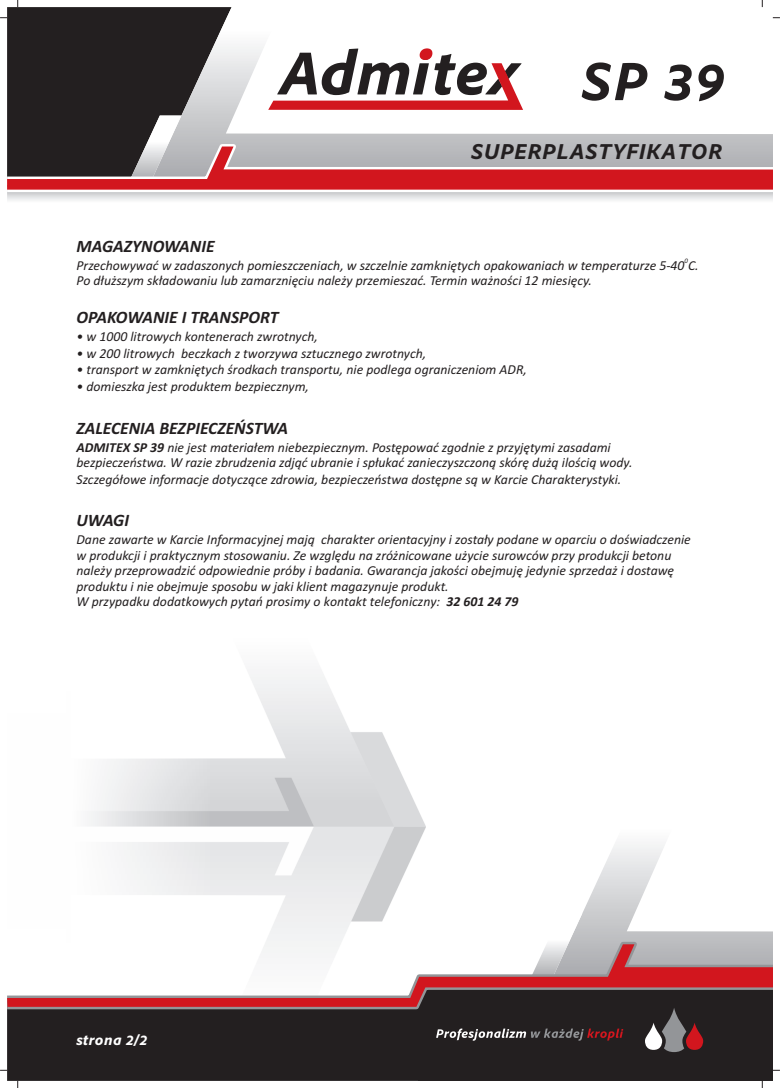
<style>
.page{position:relative;width:780px;height:1088px;background:#fff}
.page>*{position:absolute;margin:0;border:0;box-sizing:border-box;transform-origin:0 0}
.t1{font:56.5px "Clean Pro Bold It 05 pt";color:#231f20}
.t2{font:22.62px "Clean Pro Bold It 05 pt";color:#231f20}
.t3{font:italic 700 17.5px "Calibri";color:#231f20}
.t4{font:15px "Clean Pro Bold It 05 pt";color:#fff}
.t5{font:italic 13.75px/15.6px "Calibri";color:#231f20}
.t6{font:italic 6.88px "Calibri";color:#231f20}
.s1{font-weight:700}
</style>
<div class="page">
<img style="left:89px;top:674px;width:336px;height:265px">
<div style="left:7px;top:7px;width:144px;height:109px;background:#231f20"></div>
<svg style="left:151px;top:7px;width:612px;height:109px"></svg>
<svg style="left:7px;top:116px;width:766px;height:85px"></svg>
<div style="left:7px;top:1000px;width:766px;height:81px;background:#231f20"></div>
<svg style="left:582px;top:844px;width:191px;height:95px"></svg>
<svg style="left:571px;top:915px;width:11px;height:24px"></svg>
<svg style="left:7px;top:939px;width:766px;height:73px"></svg>
<svg style="left:7px;top:944px;width:766px;height:63px"></svg>
<svg style="left:268px;top:48px;width:255px;height:62px"></svg>
<svg style="left:645px;top:1008px;width:58px;height:44px"></svg>
<svg style="left:436px;top:1028px;width:187px;height:13px"></svg>
<h1 class="t1" style="left:577px;top:59px;width:147px">SP 39</h1>
<h2 class="t2" style="left:469px;top:143px;width:253px">SUPERPLASTYFIKATOR</h2>
<p class="t3" style="left:76px;top:239px;width:139px">MAGAZYNOWANIE</p>
<p class="t5" style="left:76px;top:259px;width:623px;line-height:15.1px">Przechowywać w zadaszonych pomieszczeniach, w szczelnie zamkniętych opakowaniach w temperaturze 5-40 C.<br>Po dłuższym składowaniu lub zamarznięciu należy przemieszać. Termin ważności 12 miesięcy.</p>
<p class="t3" style="left:76px;top:310px;width:203px">OPAKOWANIE I TRANSPORT</p>
<p class="t5" style="left:76px;top:330px;width:243px">• w 1000 litrowych kontenerach zwrotnych,</p>
<p class="t5" style="left:76px;top:346px;width:351px">• w 200 litrowych beczkach z tworzywa sztucznego zwrotnych,</p>
<p class="t5" style="left:76px;top:363px;width:452px">• transport w zamkniętych środkach transportu, nie podlega ograniczeniom ADR,</p>
<p class="t5" style="left:76px;top:380px;width:234px">• domieszka jest produktem bezpiecznym,</p>
<p class="t3" style="left:76px;top:421px;width:213px">ZALECENIA BEZPIECZEŃSTWA</p>
<p class="t5" style="left:76px;top:441px;width:557px;line-height:15.1px"><span class="s1">ADMITEX SP 39</span> nie jest materiałem niebezpiecznym. Postępować zgodnie z przyjętymi zasadami bezpieczeństwa. W razie zbrudzenia zdjąć ubranie i spłukać zanieczyszczoną skórę dużą ilością wody.</p>
<p class="t5" style="left:76px;top:472px;width:546px">Szczegółowe informacje dotyczące zdrowia, bezpieczeństwa dostępne są w Karcie Charakterystyki.</p>
<p class="t3" style="left:76px;top:513px;width:54px">UWAGI</p>
<p class="t5" style="left:76px;top:532px;width:616px">Dane zawarte w Karcie Informacyjnej mają charakter orientacyjny i zostały podane w oparciu o doświadczenie w produkcji i praktycznym stosowaniu. Ze względu na zróżnicowane użycie surowców przy produkcji betonu należy przeprowadzić odpowiednie próby i badania. Gwarancja jakości obejmuję jedynie sprzedaż i dostawę produktu i nie obejmuje sposobu w jaki klient magazynuje produkt.<br>W przypadku dodatkowych pytań prosimy o kontakt telefoniczny: <span class="s1">32 601 24 79</span></p>
<p class="t6" style="left:684px;top:258px;width:5px">0</p>
<p class="t4" style="left:75px;top:1034px;width:73px">strona 2/2</p>
</div>
